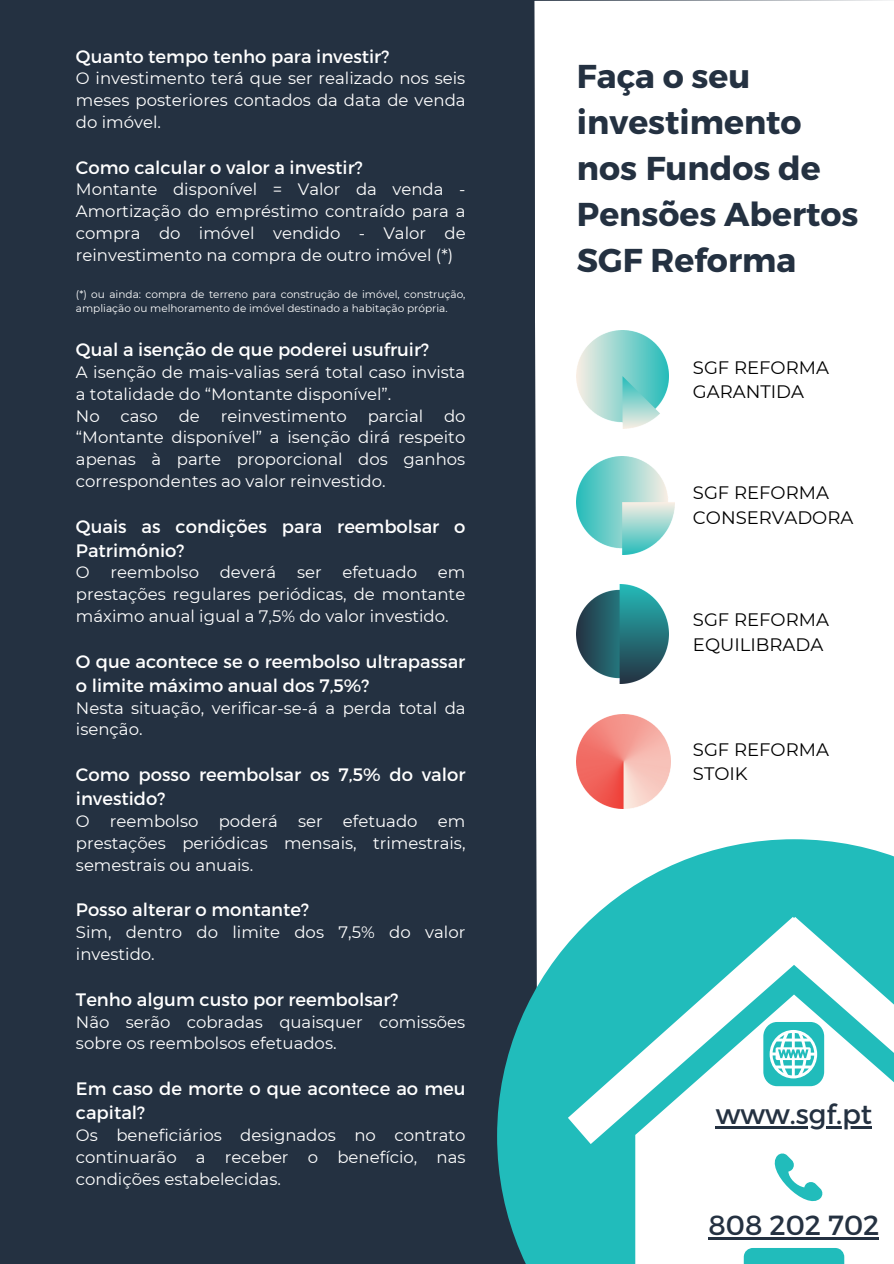
<style>
.page{position:relative;width:894px;height:1264px;background:#fff}
.page>*{position:absolute;margin:0;border:0;box-sizing:border-box;transform-origin:0 0}
.t1{font:700 33px/46.2px "Montserrat";color:#243141}
.t2{font:27.6px "Montserrat";color:#243141}
.t3{font:18px/24px "Montserrat";color:#fff}
.t4{font:18px "Montserrat";color:#000}
.t5{font:16.5px/21.8px "Montserrat";color:#fff;text-align:justify}
.t6{font:10.5px/14px "Montserrat";color:#fff}
</style>
<div class="page">
<div style="left:0;top:0;width:893px;height:1263px;background:#243141"></div>
<div style="left:534px;top:0;width:359px;height:839px;background:#fff"></div>
<svg style="left:497px;top:839px;width:396px;height:424px;background:#49b3b5"></svg>
<svg style="left:635px;top:1144px;width:258px;height:119px;background:#f0f9f9"></svg>
<svg style="left:567px;top:916px;width:326px;height:228px;background:#8cdcdb"></svg>
<hr style="left:715px;top:1125px;width:156px;height:3px;background:#243141">
<hr style="left:708px;top:1237px;width:171px;height:2px;background:#243141">
<svg style="left:763px;top:1152px;width:59px;height:60px;background:#caefef"></svg>
<svg style="left:763px;top:1021px;width:60px;height:65px;background:#6bd2d1"></svg>
<img style="left:576px;top:331px;width:92px;height:98px">
<img style="left:576px;top:456px;width:98px;height:98px">
<img style="left:576px;top:585px;width:92px;height:98px">
<img style="left:576px;top:714px;width:94px;height:94px">
<p class="t3" style="left:76px;top:43px;width:315px">Quanto tempo tenho para investir?</p>
<p class="t5" style="left:76px;top:67px;width:391px">O investimento terá que ser realizado nos seis meses posteriores contados da data de venda do imóvel.</p>
<p class="t3" style="left:76px;top:154px;width:288px">Como calcular o valor a investir?</p>
<p class="t5" style="left:76px;top:179px;width:391px">Montante disponível = Valor da venda - Amortização do empréstimo contraído para a compra do imóvel vendido - Valor de reinvestimento na compra de outro imóvel (*)</p>
<p class="t6" style="left:76px;top:287px;width:391px">(*) ou ainda: compra de terreno para construção de imóvel, construção, ampliação ou melhoramento de imóvel destinado a habitação própria.</p>
<p class="t3" style="left:76px;top:337px;width:354px">Qual a isenção de que poderei usufruir?</p>
<p class="t5" style="left:76px;top:361px;width:391px">A isenção de mais-valias será total caso invista a totalidade do “Montante disponível”.</p>
<p class="t5" style="left:76px;top:405px;width:25px">No</p>
<p class="t5" style="left:120px;top:405px;width:39px">caso</p>
<p class="t5" style="left:179px;top:405px;width:23px">de</p>
<p class="t5" style="left:221px;top:405px;width:128px">reinvestimento</p>
<p class="t5" style="left:367px;top:405px;width:57px">parcial</p>
<p class="t5" style="left:76px;top:405px;width:391px;text-indent:368px">do “Montante disponível” a isenção dirá respeito apenas à parte proporcional dos ganhos correspondentes ao valor reinvestido.</p>
<p class="t3" style="left:76px;top:513px;width:391px">Quais as condições para reembolsar o<br>Património?</p>
<p class="t5" style="left:76px;top:561px;width:15px">O</p>
<p class="t5" style="left:110px;top:561px;width:90px">reembolso</p>
<p class="t5" style="left:220px;top:561px;width:58px">deverá</p>
<p class="t5" style="left:297px;top:561px;width:26px">ser</p>
<p class="t5" style="left:342px;top:561px;width:76px">efetuado</p>
<p class="t5" style="left:76px;top:561px;width:391px;text-indent:362px">em prestações regulares periódicas, de montante máximo anual igual a 7,5% do valor investido.</p>
<p class="t3" style="left:76px;top:648px;width:391px">O que acontece se o reembolso ultrapassar o limite máximo anual dos 7,5%?</p>
<p class="t5" style="left:76px;top:697px;width:391px">Nesta situação, verificar-se-á a perda total da isenção.</p>
<p class="t3" style="left:76px;top:762px;width:391px">Como posso reembolsar os 7,5% do valor investido?</p>
<p class="t5" style="left:76px;top:810px;width:391px">O reembolso poderá ser efetuado em prestações periódicas mensais, trimestrais, semestrais ou anuais.</p>
<p class="t3" style="left:76px;top:897px;width:235px">Posso alterar o montante?</p>
<p class="t5" style="left:76px;top:921px;width:391px">Sim, dentro do limite dos 7,5% do valor investido.</p>
<p class="t3" style="left:76px;top:986px;width:324px">Tenho algum custo por reembolsar?</p>
<p class="t5" style="left:76px;top:1010px;width:391px">Não serão cobradas quaisquer comissões sobre os reembolsos efetuados.</p>
<p class="t3" style="left:76px;top:1075px;width:391px">Em caso de morte o que acontece ao meu capital?</p>
<p class="t5" style="left:76px;top:1124px;width:391px">Os beneficiários designados no contrato continuarão a receber o benefício, nas condições estabelecidas.</p>
<p class="t1" style="left:576px;top:51px;width:283px">Faça o seu investimento nos Fundos de<br>Pensões Abertos<br>SGF Reforma</p>
<p class="t4" style="left:692px;top:356px;width:137px">SGF REFORMA</p>
<p class="t4" style="left:692px;top:381px;width:113px">GARANTIDA</p>
<p class="t4" style="left:692px;top:482px;width:137px">SGF REFORMA</p>
<p class="t4" style="left:692px;top:507px;width:162px">CONSERVADORA</p>
<p class="t4" style="left:692px;top:609px;width:137px">SGF REFORMA</p>
<p class="t4" style="left:692px;top:633px;width:132px">EQUILIBRADA</p>
<p class="t4" style="left:692px;top:738px;width:137px">SGF REFORMA</p>
<p class="t4" style="left:692px;top:763px;width:56px">STOIK</p>
<p class="t2" style="left:715px;top:1095px;width:158px">www.sgf.pt</p>
<p class="t2" style="left:708px;top:1207px;width:172px">808 202 702</p>
</div>
